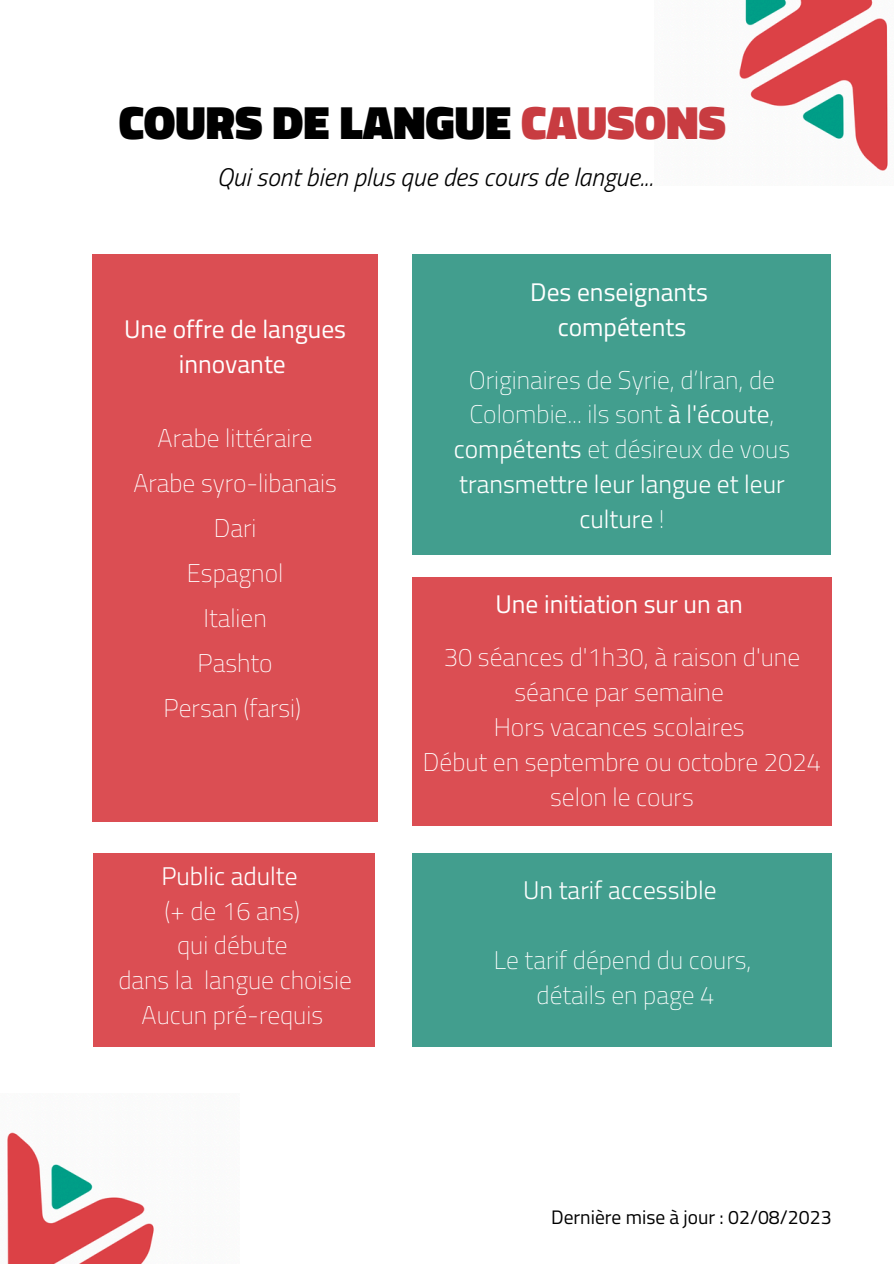
<style>
.page{position:relative;width:894px;height:1264px;background:#fff}
.page>*{position:absolute;margin:0;border:0;box-sizing:border-box;transform-origin:0 0}
.t1{font:900 47.25px "Titillium Web";color:#000}
.t2{font:100 25.5px/34.8px "Titillium Web";color:#fff;text-align:center}
.t3{font:25.5px/34.8px "Titillium Web";color:#fff;text-align:center}
.t4{font:italic 300 25.5px "Titillium Web";color:#000}
.t5{font:300 25.5px "Titillium Web";color:#fff}
.t6{font:19.5px "Titillium Web";color:#000}
.s1{color:#c83c41}
.s2{font-weight:300}
</style>
<div class="page">
<div style="left:93px;top:254px;width:284px;height:567px;background:#db4e53"></div>
<div style="left:412px;top:577px;width:419px;height:248px;background:#db4e53"></div>
<div style="left:412px;top:852px;width:419px;height:194px;background:#429e8e"></div>
<div style="left:412px;top:254px;width:419px;height:300px;background:#429e8e"></div>
<img style="left:739px;top:0;width:149px;height:171px">
<img style="left:7px;top:1132px;width:147px;height:131px">
<div style="left:93px;top:852px;width:281px;height:194px;background:#db4e53"></div>
<h2 class="t1" style="left:119px;top:86px;width:608px">COURS DE LANGUE <span class="s1">CAUSONS</span></h2>
<h2 class="t4" style="left:217px;top:157px;width:437px">Qui sont bien plus que des cours de langue...</h2>
<p class="t3" style="left:124px;top:311px;width:223px">Une offre de langues innovante</p>
<h1 class="t2" style="left:133px;top:415px;width:205px;line-height:45px">Arabe littéraire<br>Arabe syro-libanais<br>Dari<br>Espagnol<br>Italien<br>Pashto<br>Persan (farsi)</h1>
<h2 class="t2" style="left:118px;top:857px;width:235px"><span class="s2">Public adulte<br></span>(+ de 16 ans)<br>qui débute<br>dans la langue choisie<br>Aucun pré-requis</h2>
<h2 class="t3" style="left:530px;top:274px;width:179px">Des enseignants compétents</h2>
<h2 class="t2" style="left:453px;top:361px;width:338px">Originaires de Syrie, d’Iran, de<br>Colombie... ils sont <span class="s2">à l'écoute</span>, <span class="s2">compétents</span> et désireux de vous <span class="s2">transmettre leur langue et leur culture</span> !</h2>
<h2 class="t3" style="left:495px;top:586px;width:249px">Une initiation sur un an</h2>
<h2 class="t2" style="left:423px;top:639px;width:399px">30 séances d'1h30, à raison d'une séance par semaine<br>Hors vacances scolaires<br>Début en septembre ou octobre 2024 selon le cours</h2>
<p class="t5" style="left:523px;top:870px;width:195px">Un tarif accessible</p>
<p class="t2" style="left:493px;top:942px;width:259px">Le tarif dépend du cours, détails en page 4</p>
<h2 class="t6" style="left:551px;top:1201px;width:282px">Dernière mise à jour : 02/08/2023</h2>
</div>
